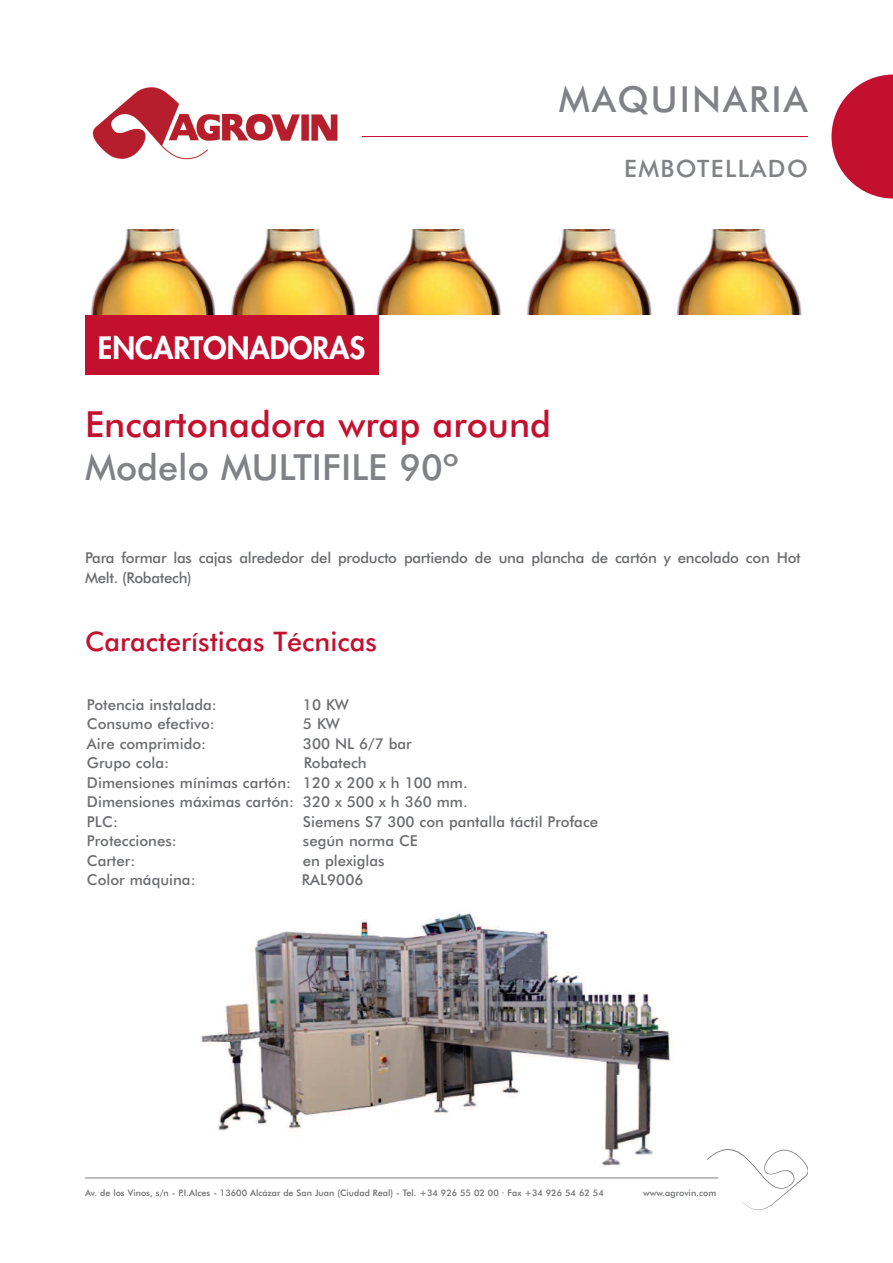
<style>
.page{position:relative;width:893px;height:1263px;background:#fff}
.page>*{position:absolute;margin:0;border:0;box-sizing:border-box;transform-origin:0 0}
.t1{font:500 36px "Futura BT";color:#c3102f}
.t2{font:500 36px "Futura BT";color:#808285}
.t3{font:500 36px "Futura BT";letter-spacing:.06em;color:#808285}
.t4{font:800 30px "Futura";color:#fff}
.t5{font:500 27px "Futura BT";color:#c3102f}
.t6{font:500 24px "Futura BT";letter-spacing:.06em;color:#808285}
.t7{font:500 15px/19.5px "Futura BT";color:#6c6d70}
.t8{font:500 15px/19.5px "Futura BT";letter-spacing:-.02em;color:#6c6d70}
.t9{font:500 9px "Futura BT";color:#6c6d70}
</style>
<div class="page">
<img style="left:201px;top:913px;width:472px;height:255px">
<div style="left:85px;top:304px;width:293px;height:70px;background:#c3102f"></div>
<img style="left:92px;top:87px;width:246px;height:73px">
<hr style="left:362px;top:136px;width:446px;height:1px;background:#c3102f">
<img style="left:85px;top:230px;width:719px;height:85px">
<svg style="left:707px;top:1149px;width:101px;height:61px"></svg>
<hr style="left:85px;top:1177px;width:633px;height:1px;background:#808285">
<svg style="left:831px;top:75px;width:62px;height:124px"></svg>
<h1 class="t3" style="left:559px;top:79px;width:250px">MAQUINARIA</h1>
<h2 class="t4" style="left:98px;top:333px;width:269px">ENCARTONADORAS</h2>
<h1 class="t1" style="left:85px;top:403px;width:468px">Encartonadora wrap around</h1>
<h1 class="t2" style="left:85px;top:446px;width:375px">Modelo MULTIFILE 90º</h1>
<h3 class="t6" style="left:624px;top:154px;width:185px">EMBOTELLADO</h3>
<p class="t8" style="left:85px;top:548px;width:717px">Para formar las cajas alrededor del producto partiendo de una plancha de cartón y encolado con Hot<br>Melt. (Robatech)</p>
<h3 class="t5" style="left:85px;top:626px;width:293px">Características Técnicas</h3>
<p class="t7" style="left:87px;top:695px;width:131px">Potencia instalada:</p>
<p class="t7" style="left:303px;top:695px;width:47px">10 KW</p>
<p class="t7" style="left:87px;top:714px;width:129px">Consumo efectivo:</p>
<p class="t7" style="left:303px;top:714px;width:38px">5 KW</p>
<p class="t7" style="left:87px;top:734px;width:121px">Aire comprimido:</p>
<p class="t7" style="left:303px;top:734px;width:110px">300 NL 6/7 bar</p>
<p class="t7" style="left:87px;top:753px;width:84px">Grupo cola:</p>
<p class="t7" style="left:87px;top:753px;width:382px;text-indent:217px">Robatech<br>Dimensiones mínimas cartón: 120 x 200 x h 100 mm.<br>Dimensiones máximas cartón: 320 x 500 x h 360 mm.<br>PLC:</p>
<p class="t7" style="left:303px;top:812px;width:297px">Siemens S7 300 con pantalla táctil Proface</p>
<p class="t7" style="left:87px;top:831px;width:91px">Protecciones:</p>
<p class="t7" style="left:303px;top:831px;width:116px">según norma CE</p>
<p class="t7" style="left:87px;top:851px;width:50px">Carter:</p>
<p class="t7" style="left:303px;top:851px;width:83px">en plexiglas</p>
<p class="t7" style="left:87px;top:870px;width:110px">Color máquina:</p>
<p class="t7" style="left:302px;top:870px;width:63px">RAL9006</p>
<p class="t9" style="left:85px;top:1187px;width:520px">Av. de los Vinos, s/n - P.I.Alces - 13600 Alcázar de San Juan (Ciudad Real) - Tel. +34 926 55 02 00 · Fax +34 926 54 62 54</p>
<p class="t9" style="left:643px;top:1187px;width:75px">www.agrovin.com</p>
</div>
